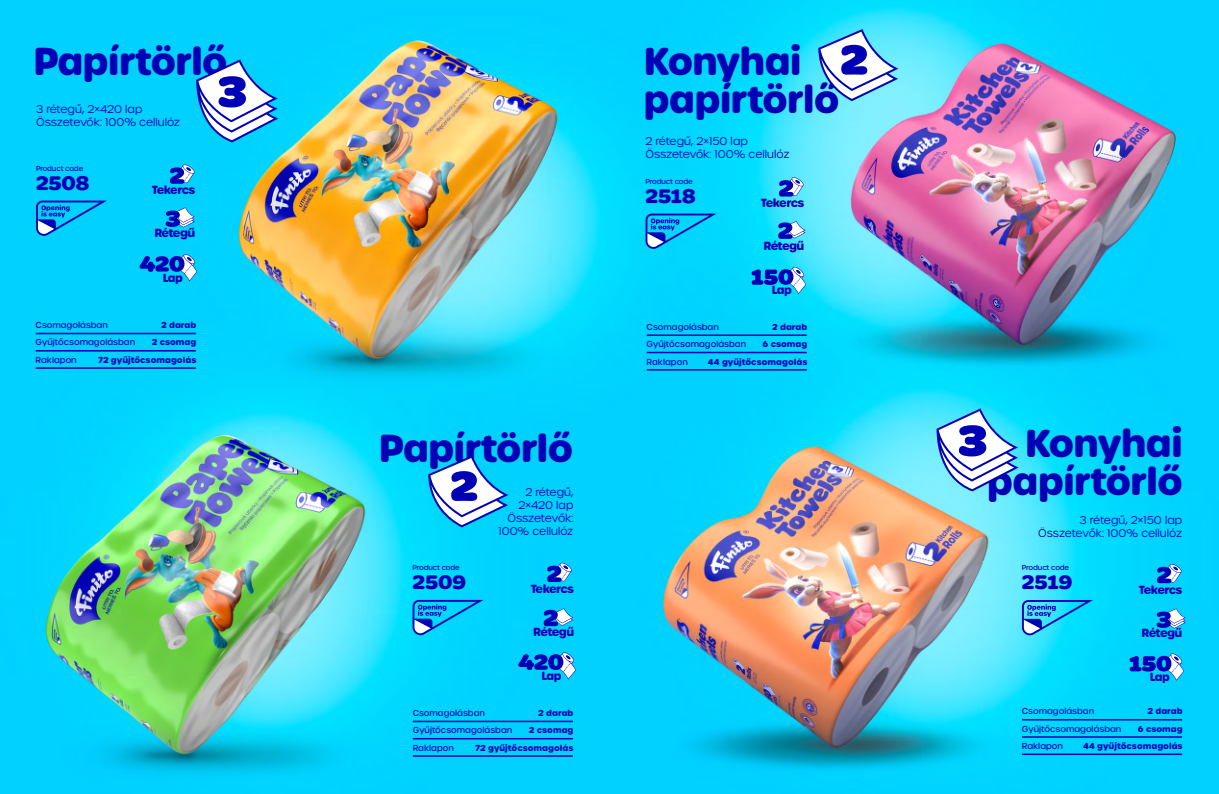
<style>
.page{position:relative;width:1219px;height:794px;background:#fff}
.page>*{position:absolute;margin:0;border:0;box-sizing:border-box;transform-origin:0 0}
.t1{font:700 37.7px/38px "Urbane Rounded";letter-spacing:-.03em;color:#0000b4}
.t2{font:700 21px "Marigny";color:#0000b4}
.t3{font:700 11.4px "Urbane Rounded";letter-spacing:-.065em;color:#0000b4}
.t4{font:300 10.9px/13px "Urbane Rounded";color:#0000b4}
.t5{font:500 8.4px/17.5px "Urbane Rounded";color:#0000b4}
.t6{font:700 8.4px/17.5px "Urbane Rounded";color:#0000b4;text-align:right}
.t7{font:500 7px "Urbane Rounded";letter-spacing:-.02em;color:#0000b4}
</style>
<div class="page">
<img style="left:0;top:0;width:1219px;height:794px">
<hr style="left:36px;top:333px;width:160px;height:1px;background:#0000b4">
<hr style="left:36px;top:350px;width:160px;height:1px;background:#0000b4">
<hr style="left:36px;top:367px;width:160px;height:2px;background:#0000b4">
<hr style="left:413px;top:720px;width:160px;height:2px;background:#0000b4">
<hr style="left:413px;top:738px;width:160px;height:1px;background:#0000b4">
<hr style="left:413px;top:755px;width:160px;height:1px;background:#0000b4">
<svg style="left:166px;top:207px;width:29px;height:20px"></svg>
<svg style="left:140px;top:254px;width:57px;height:27px"></svg>
<svg style="left:170px;top:164px;width:25px;height:20px"></svg>
<svg style="left:1157px;top:564px;width:25px;height:19px"></svg>
<svg style="left:1130px;top:653px;width:54px;height:28px"></svg>
<svg style="left:1156px;top:608px;width:30px;height:20px"></svg>
<hr style="left:647px;top:334px;width:160px;height:2px;background:#0000b4">
<hr style="left:647px;top:352px;width:160px;height:1px;background:#0000b4">
<hr style="left:647px;top:369px;width:160px;height:1px;background:#0000b4">
<hr style="left:1022px;top:719px;width:160px;height:1px;background:#0000b4">
<hr style="left:1022px;top:736px;width:160px;height:2px;background:#0000b4">
<hr style="left:1022px;top:753px;width:160px;height:2px;background:#0000b4">
<svg style="left:779px;top:177px;width:25px;height:20px"></svg>
<svg style="left:752px;top:267px;width:54px;height:27px"></svg>
<svg style="left:778px;top:221px;width:28px;height:18px"></svg>
<svg style="left:818px;top:29px;width:80px;height:72px"></svg>
<svg style="left:518px;top:652px;width:58px;height:27px"></svg>
<svg style="left:547px;top:562px;width:25px;height:20px"></svg>
<svg style="left:544px;top:608px;width:29px;height:18px"></svg>
<svg style="left:428px;top:455px;width:80px;height:72px"></svg>
<svg style="left:936px;top:408px;width:83px;height:83px"></svg>
<svg style="left:196px;top:59px;width:82px;height:83px"></svg>
<svg style="left:36px;top:201px;width:71px;height:35px"></svg>
<svg style="left:645px;top:214px;width:71px;height:35px"></svg>
<svg style="left:1022px;top:600px;width:71px;height:35px"></svg>
<svg style="left:413px;top:600px;width:70px;height:35px"></svg>
<h1 class="t1" style="left:33px;top:42px;width:196px">Papírtörlő</h1>
<p class="t4" style="left:36px;top:102px;width:146px">3 rétegű, 2×420 lap<br>Összetevők: 100% cellulóz</p>
<h1 class="t1" style="left:643px;top:42px;width:198px">Konyhai papírtörlő</h1>
<p class="t4" style="left:645px;top:134px;width:146px">2 rétegű, 2×150 lap<br>Összetevők: 100% cellulóz</p>
<p class="t7" style="left:36px;top:164px;width:49px">Product code</p>
<h2 class="t2" style="left:36px;top:170px;width:55px">2508</h2>
<p class="t7" style="left:645px;top:177px;width:49px">Product code</p>
<h2 class="t2" style="left:645px;top:183px;width:52px">2518</h2>
<h3 class="t3" style="left:152px;top:182px;width:45px">Tekercs</h3>
<h3 class="t3" style="left:154px;top:225px;width:42px">Rétegű</h3>
<h3 class="t3" style="left:163px;top:270px;width:22px">Lap</h3>
<h3 class="t3" style="left:761px;top:195px;width:45px">Tekercs</h3>
<h3 class="t3" style="left:763px;top:238px;width:42px">Rétegű</h3>
<h3 class="t3" style="left:772px;top:282px;width:22px">Lap</h3>
<p class="t5" style="left:36px;top:316px;width:101px">Csomagolásban<br>Gyűjtőcsomagolásban<br>Raklapon</p>
<p class="t6" style="left:98px;top:316px;width:100px">2 darab<br>2 csomag<br>72 gyűjtőcsomagolás</p>
<p class="t5" style="left:647px;top:318px;width:101px">Csomagolásban<br>Gyűjtőcsomagolásban<br>Raklapon</p>
<p class="t6" style="left:708px;top:318px;width:101px">2 darab<br>6 csomag<br>44 gyűjtőcsomagolás</p>
<h1 class="t1" style="left:379px;top:429px;width:196px">Papírtörlő</h1>
<h1 class="t1" style="left:987px;top:425px;width:198px;text-align:right">Konyhai papírtörlő</h1>
<p class="t4" style="left:498px;top:486px;width:76px;text-align:right">2 rétegű,<br>2×420 lap<br>Összetevők:<br>100% cellulóz</p>
<p class="t4" style="left:1038px;top:514px;width:146px;text-align:right">3 rétegű, 2×150 lap<br>Összetevők: 100% cellulóz</p>
<p class="t7" style="left:413px;top:563px;width:49px">Product code</p>
<h2 class="t2" style="left:413px;top:569px;width:55px">2509</h2>
<h3 class="t3" style="left:531px;top:580px;width:45px">Tekercs</h3>
<h3 class="t3" style="left:533px;top:624px;width:42px">Rétegű</h3>
<h3 class="t3" style="left:542px;top:668px;width:22px">Lap</h3>
<p class="t5" style="left:413px;top:704px;width:101px">Csomagolásban<br>Gyűjtőcsomagolásban<br>Raklapon</p>
<p class="t6" style="left:475px;top:704px;width:100px">2 darab<br>2 csomag<br>72 gyűjtőcsomagolás</p>
<p class="t7" style="left:1022px;top:563px;width:49px">Product code</p>
<h2 class="t2" style="left:1022px;top:570px;width:52px">2519</h2>
<h3 class="t3" style="left:1139px;top:582px;width:45px">Tekercs</h3>
<h3 class="t3" style="left:1141px;top:625px;width:42px">Rétegű</h3>
<h3 class="t3" style="left:1150px;top:669px;width:22px">Lap</h3>
<p class="t5" style="left:1022px;top:702px;width:101px">Csomagolásban<br>Gyűjtőcsomagolásban<br>Raklapon</p>
<p class="t6" style="left:1083px;top:702px;width:101px">2 darab<br>6 csomag<br>44 gyűjtőcsomagolás</p>
</div>
